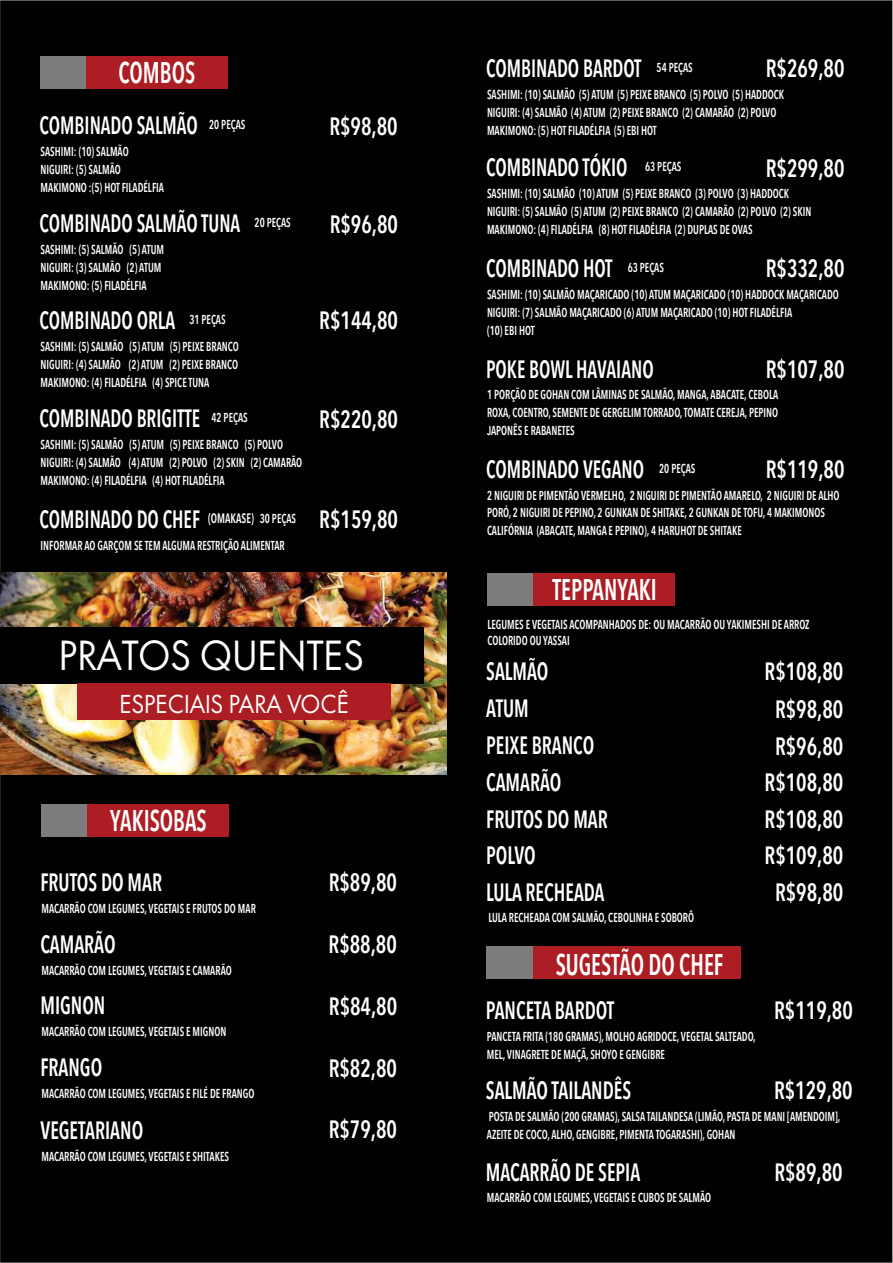
<style>
.page{position:relative;width:893px;height:1263px;background:#fff}
.page>*{position:absolute;margin:0;border:0;box-sizing:border-box;transform-origin:0 0}
.t1{font:39px "Futura Now Headline";color:#fff;scale:.93 1}
.t2{font:600 condensed 29.7px "Avenir Next LT Pro";color:#fff;scale:.76 1}
.t3{font:600 condensed 24.9px "Avenir Next LT Pro";color:#fff;scale:.77 1}
.t4{font:600 condensed 24.9px/36.8px "Avenir Next LT Pro";color:#fff;text-align:center;scale:.84 1}
.t5{font:600 condensed 24.9px/36.8px "Avenir Next LT Pro";color:#fff;scale:.79 1}
.t6{font:24px "Futura Now Headline";color:#fff;scale:.93 1}
.t7{font:600 condensed 12.9px/18px "Avenir Next LT Pro";color:#fff;scale:.79 1}
</style>
<div class="page">
<div style="left:0;top:0;width:893px;height:1263px;background:#010102;border:1px solid #a7a9ab"></div>
<img style="left:0;top:573px;width:447px;height:201px">
<div style="left:0;top:627px;width:424px;height:57px;background:#010102"></div>
<div style="left:78px;top:684px;width:313px;height:36px;background:#ac1e23"></div>
<div style="left:40px;top:56px;width:47px;height:32px;background:#7c7c7c"></div>
<div style="left:87px;top:56px;width:141px;height:32px;background:#ac1e23"></div>
<div style="left:41px;top:804px;width:47px;height:32px;background:#7c7c7c"></div>
<div style="left:88px;top:804px;width:141px;height:32px;background:#ac1e23"></div>
<div style="left:487px;top:946px;width:46px;height:32px;background:#7c7c7c"></div>
<div style="left:533px;top:946px;width:207px;height:32px;background:#ac1e23"></div>
<div style="left:487px;top:573px;width:46px;height:32px;background:#7c7c7c"></div>
<div style="left:533px;top:573px;width:141px;height:32px;background:#ac1e23"></div>
<h2 class="t2" style="left:119px;top:54px;width:102px">COMBOS</h2>
<h3 class="t3" style="left:40px;top:110px;width:207px">COMBINADO SALMÃO</h3>
<p class="t7" style="left:41px;top:142px;width:158px">SASHIMI: (10) SALMÃO<br>NIGUIRI: (5) SALMÃO<br>MAKIMONO :(5) HOT FILADÉLFIA</p>
<p class="t7" style="left:209px;top:116px;width:47px">20 PEÇAS</p>
<h3 class="t4" style="left:329px;top:107px;width:83px">R$98,80</h3>
<h3 class="t3" style="left:40px;top:208px;width:328px">COMBINADO SALMÃO TUNA <sup>20</sup> <sup>PEÇAS</sup></h3>
<p class="t7" style="left:41px;top:241px;width:158px">SASHIMI: (5) SALMÃO (5) ATUM<br>NIGUIRI: (3) SALMÃO (2) ATUM<br>MAKIMONO: (5) FILADÉLFIA</p>
<h3 class="t3" style="left:40px;top:305px;width:243px">COMBINADO ORLA <sup>31</sup> <sup>PEÇAS</sup></h3>
<p class="t7" style="left:41px;top:338px;width:252px;text-align:justify">SASHIMI: (5) SALMÃO (5) ATUM (5) PEIXE BRANCO NIGUIRI: (4) SALMÃO (2) ATUM (2) PEIXE BRANCO MAKIMONO: (4) FILADÉLFIA (4) SPICE TUNA</p>
<h3 class="t3" style="left:40px;top:403px;width:272px">COMBINADO BRIGITTE <sup>42</sup> <sup>PEÇAS</sup></h3>
<h3 class="t4" style="left:319px;top:400px;width:95px">R$220,80</h3>
<p class="t7" style="left:41px;top:435px;width:333px">SASHIMI: (5) SALMÃO (5) ATUM (5) PEIXE BRANCO (5) POLVO<br>NIGUIRI: (4) SALMÃO (4) ATUM (2) POLVO (2) SKIN (2) CAMARÃO<br>MAKIMONO: (4) FILADÉLFIA (4) HOT FILADÉLFIA</p>
<h3 class="t4" style="left:330px;top:205px;width:83px">R$96,80</h3>
<h3 class="t4" style="left:319px;top:302px;width:95px">R$144,80</h3>
<h3 class="t3" style="left:40px;top:504px;width:467px">COMBINADO DO CHEF <sup>(OMAKASE)</sup> <sup>30</sup> <sup>PEÇAS</sup> R$159,80</h3>
<p class="t7" style="left:41px;top:536px;width:311px">INFORMAR AO GARÇOM SE TEM ALGUMA RESTRIÇÃO ALIMENTAR</p>
<h1 class="t1" style="left:59px;top:624px;width:329px">PRATOS QUENTES</h1>
<h3 class="t6" style="left:119px;top:685px;width:249px">ESPECIAIS PARA VOCÊ</h3>
<h2 class="t2" style="left:110px;top:802px;width:128px">YAKISOBAS</h2>
<h3 class="t5" style="left:40px;top:863px;width:155px">FRUTOS DO MAR</h3>
<p class="t7" style="left:41px;top:899px;width:273px">MACARRÃO COM LEGUMES, VEGETAIS E FRUTOS DO MAR</p>
<h3 class="t5" style="left:40px;top:925px;width:97px">CAMARÃO</h3>
<p class="t7" style="left:41px;top:961px;width:242px">MACARRÃO COM LEGUMES, VEGETAIS E CAMARÃO</p>
<h3 class="t5" style="left:40px;top:987px;width:84px">MIGNON</h3>
<p class="t7" style="left:41px;top:1023px;width:236px">MACARRÃO COM LEGUMES, VEGETAIS E MIGNON</p>
<h3 class="t5" style="left:40px;top:1049px;width:80px">FRANGO</h3>
<p class="t7" style="left:41px;top:1085px;width:271px">MACARRÃO COM LEGUMES, VEGETAIS E FILÉ DE FRANGO</p>
<h3 class="t5" style="left:40px;top:1111px;width:132px">VEGETARIANO</h3>
<p class="t7" style="left:41px;top:1147px;width:239px">MACARRÃO COM LEGUMES, VEGETAIS E SHITAKES</p>
<h3 class="t4" style="left:329px;top:863px;width:83px">R$89,80</h3>
<h3 class="t4" style="left:329px;top:925px;width:83px">R$88,80</h3>
<h3 class="t4" style="left:329px;top:988px;width:83px">R$84,80</h3>
<h3 class="t4" style="left:329px;top:1049px;width:83px">R$82,80</h3>
<h3 class="t4" style="left:329px;top:1111px;width:83px">R$79,80</h3>
<h3 class="t4" style="left:766px;top:50px;width:95px">R$269,80</h3>
<h3 class="t3" style="left:486px;top:53px;width:270px">COMBINADO BARDOT <sup>54</sup> <sup>PEÇAS</sup></h3>
<p class="t7" style="left:487px;top:85px;width:378px">SASHIMI: (10) SALMÃO (5) ATUM (5) PEIXE BRANCO (5) POLVO (5) HADDOCK<br>NIGUIRI: (4) SALMÃO (4) ATUM (2) PEIXE BRANCO (2) CAMARÃO (2) POLVO<br>MAKIMONO: (5) HOT FILADÉLFIA (5) EBI HOT</p>
<h3 class="t3" style="left:486px;top:152px;width:255px">COMBINADO TÓKIO <sup>63</sup> <sup>PEÇAS</sup></h3>
<p class="t7" style="left:487px;top:185px;width:412px">SASHIMI: (10) SALMÃO (10) ATUM (5) PEIXE BRANCO (3) POLVO (3) HADDOCK<br>NIGUIRI: (5) SALMÃO (5) ATUM (2) PEIXE BRANCO (2) CAMARÃO (2) POLVO (2) SKIN<br>MAKIMONO: (4) FILADÉLFIA (8) HOT FILADÉLFIA (2) DUPLAS DE OVAS</p>
<h3 class="t3" style="left:486px;top:253px;width:233px">COMBINADO HOT <sup>63</sup> <sup>PEÇAS</sup></h3>
<h3 class="t4" style="left:766px;top:250px;width:95px">R$332,80</h3>
<p class="t7" style="left:487px;top:285px;width:447px">SASHIMI: (10) SALMÃO MAÇARICADO (10) ATUM MAÇARICADO (10) HADDOCK MAÇARICADO<br>NIGUIRI: (7) SALMÃO MAÇARICADO (6) ATUM MAÇARICADO (10) HOT FILADÉLFIA<br>(10) EBI HOT</p>
<h3 class="t3" style="left:486px;top:354px;width:219px">POKE BOWL HAVAIANO</h3>
<p class="t7" style="left:487px;top:386px;width:370px;text-align:justify">1 PORÇÃO DE GOHAN COM LÂMINAS DE SALMÃO, MANGA, ABACATE, CEBOLA ROXA, COENTRO, SEMENTE DE GERGELIM TORRADO, TOMATE CEREJA, PEPINO JAPONÊS E RABANETES</p>
<h3 class="t4" style="left:766px;top:149px;width:95px">R$299,80</h3>
<h3 class="t4" style="left:766px;top:351px;width:95px">R$107,80</h3>
<h3 class="t3" style="left:486px;top:454px;width:207px">COMBINADO VEGANO</h3>
<h3 class="t4" style="left:766px;top:451px;width:95px">R$119,80</h3>
<p class="t7" style="left:487px;top:486px;width:448px">2 NIGUIRI DE PIMENTÃO VERMELHO, 2 NIGUIRI DE PIMENTÃO AMARELO, 2 NIGUIRI DE ALHO<br>PORÓ, 2 NIGUIRI DE PEPINO, 2 GUNKAN DE SHITAKE, 2 GUNKAN DE TOFU, 4 MAKIMONOS<br>CALIFÓRNIA (ABACATE, MANGA E PEPINO), 4 HARUHOT DE SHITAKE</p>
<p class="t7" style="left:659px;top:459px;width:47px">20 PEÇAS</p>
<h2 class="t2" style="left:553px;top:571px;width:139px">TEPPANYAKI</h2>
<p class="t7" style="left:487px;top:617px;width:409px;line-height:15.8px">LEGUMES E VEGETAIS ACOMPANHADOS DE: OU MACARRÃO OU YAKIMESHI DE ARROZ<br>COLORIDO OU YASSAI</p>
<h3 class="t5" style="left:486px;top:653px;width:80px">SALMÃO</h3>
<h3 class="t5" style="left:486px;top:690px;width:155px">ATUM<br>PEIXE BRANCO<br>CAMARÃO<br>FRUTOS DO MAR<br>POLVO<br>LULA RECHEADA</h3>
<p class="t7" style="left:488px;top:908px;width:262px">LULA RECHEADA COM SALMÃO, CEBOLINHA E SOBORÔ</p>
<h2 class="t2" style="left:556px;top:947px;width:222px">SUGESTÃO DO CHEF</h2>
<h3 class="t4" style="left:765px;top:653px;width:95px">R$108,80<br>R$98,80<br>R$96,80<br>R$108,80<br>R$108,80<br>R$109,80<br>R$98,80</h3>
<h3 class="t4" style="left:774px;top:992px;width:95px">R$119,80</h3>
<h3 class="t5" style="left:486px;top:992px;width:164px">PANCETA BARDOT</h3>
<p class="t7" style="left:487px;top:1027px;width:342px">PANCETA FRITA (180 GRAMAS), MOLHO AGRIDOCE, VEGETAL SALTEADO,<br>MEL, VINAGRETE DE MAÇÃ, SHOYO E GENGIBRE</p>
<h3 class="t5" style="left:486px;top:1072px;width:185px">SALMÃO TAILANDÊS</h3>
<p class="t7" style="left:487px;top:1108px;width:449px">POSTA DE SALMÃO (200 GRAMAS), SALSA TAILANDESA (LIMÃO, PASTA DE MANI [AMENDOIM],<br>AZEITE DE COCO, ALHO, GENGIBRE, PIMENTA TOGARASHI), GOHAN</p>
<h3 class="t5" style="left:486px;top:1153px;width:197px">MACARRÃO DE SEPIA</h3>
<p class="t7" style="left:487px;top:1189px;width:286px">MACARRÃO COM LEGUMES, VEGETAIS E CUBOS DE SALMÃO</p>
<h3 class="t4" style="left:774px;top:1072px;width:95px">R$129,80</h3>
<h3 class="t4" style="left:774px;top:1154px;width:83px">R$89,80</h3>
</div>
